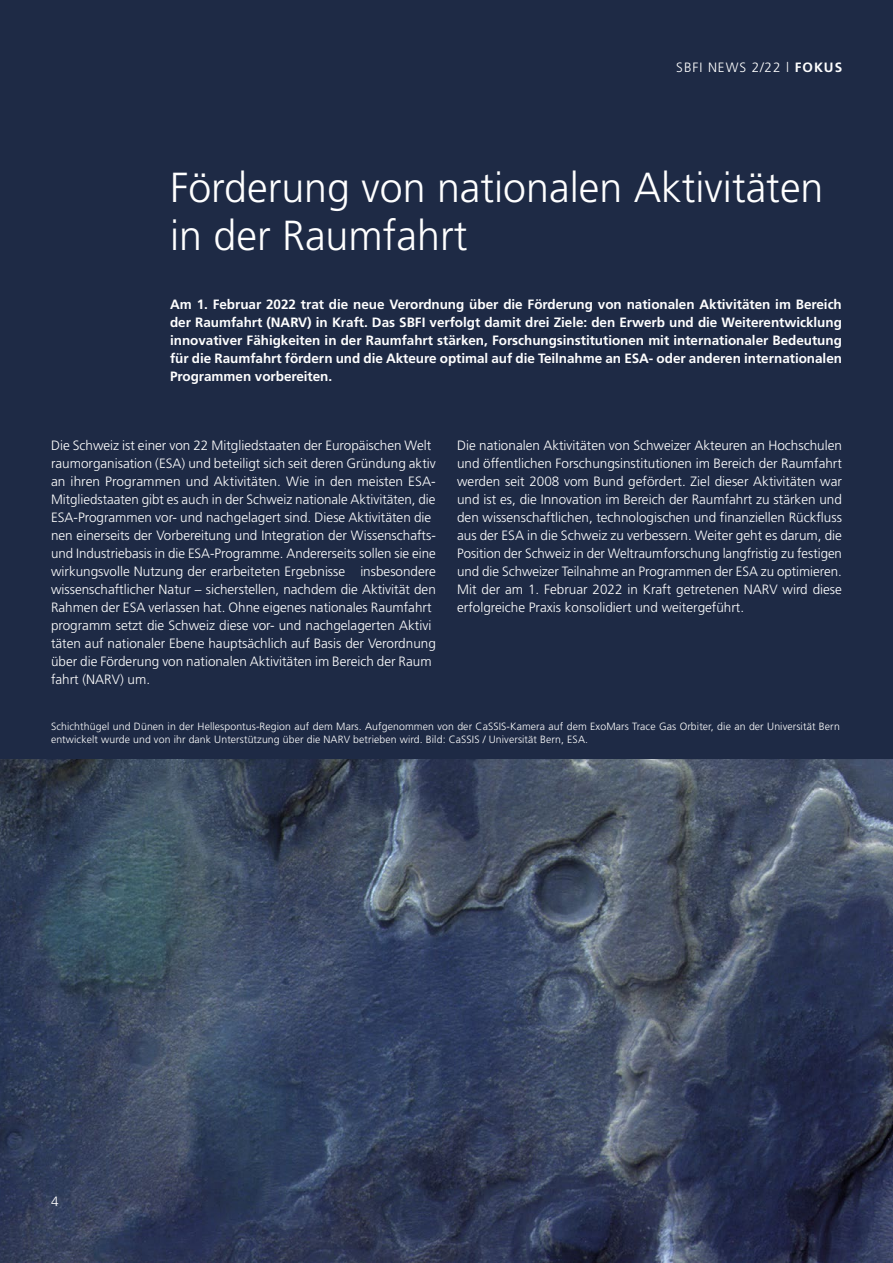
<style>
.page{position:relative;width:893px;height:1263px;background:#1e2a45}
.page>*{position:absolute;margin:0;border:0;box-sizing:border-box;transform-origin:0 0}
.t1{font:300 42px/48px "Frutiger LT Std";color:#fff}
.t2{font:300 13.5px/18px "Frutiger LT Std";color:#fff}
.t3{font:700 13.5px/18px "Frutiger LT Std";letter-spacing:-.005em;color:#fff;text-align:justify}
.t4{font:300 13.5px "Frutiger LT Std";letter-spacing:.07em;color:#fff}
.t5{font:300 10.5px/13.5px "Frutiger LT Std";letter-spacing:.01em;color:#fff}
.s1{font-weight:700}
</style>
<div class="page">
<img style="left:0;top:759px;width:893px;height:504px">
<p class="t4" style="left:676px;top:60px;width:167px">SBFI NEWS 2/22 l <span class="s1">FOKUS</span></p>
<h1 class="t1" style="left:170px;top:164px;width:655px">Förderung von nationalen Aktivitäten in der Raumfahrt</h1>
<p class="t3" style="left:170px;top:296px;width:673px">Am 1. Februar 2022 trat die neue Verordnung über die Förderung von nationalen Aktivitäten im Bereich der Raumfahrt (NARV) in Kraft. Das SBFI verfolgt damit drei Ziele: den Erwerb und die Weiterentwicklung innovativer Fähigkeiten in der Raumfahrt stärken, Forschungsinstitutionen mit internationaler Bedeutung für die Raumfahrt fördern und die Akteure optimal auf die Teilnahme an ESA- oder anderen internationalen Programmen vorbereiten.</p>
<p class="t2" style="left:51px;top:437px;width:386px">Die Schweiz ist einer von 22 Mitgliedstaaten der Europäischen Welt raumorganisation (ESA) und beteiligt sich seit deren Gründung aktiv an ihren Programmen und Aktivitäten. Wie in den meisten ESA-Mitgliedstaaten gibt es auch in der Schweiz nationale Aktivitäten, die ESA-Programmen vor- und nachgelagert sind. Diese Aktivitäten die nen einerseits der Vorbereitung und Integration der Wissenschafts&shy;und Industriebasis in die ESA-Programme. Andererseits sollen sie eine wirkungsvolle Nutzung der erarbeiteten Ergebnisse insbesondere wissenschaftlicher Natur – sicherstellen, nachdem die Aktivität den Rahmen der ESA verlassen hat. Ohne eigenes nationales Raumfahrt programm setzt die Schweiz diese vor- und nachgelagerten Aktivi täten auf nationaler Ebene hauptsächlich auf Basis der Verordnung über die Förderung von nationalen Aktivitäten im Bereich der Raum fahrt (NARV) um.</p>
<p class="t2" style="left:457px;top:437px;width:386px;text-align:justify">Die nationalen Aktivitäten von Schweizer Akteuren an Hochschulen und öffentlichen Forschungsinstitutionen im Bereich der Raumfahrt werden seit 2008 vom Bund gefördert. Ziel dieser Aktivitäten war und ist es, die Innovation im Bereich der Raumfahrt zu stärken und den wissenschaftlichen, technologischen und finanziellen Rückfluss aus der ESA in die Schweiz zu verbessern. Weiter geht es darum, die Position der Schweiz in der Weltraumforschung langfristig zu festigen und die Schweizer Teilnahme an Programmen der ESA zu optimieren.<br>Mit der am 1. Februar 2022 in Kraft getretenen NARV wird diese erfolgreiche Praxis konsolidiert und weitergeführt.</p>
<p class="t5" style="left:51px;top:719px;width:790px">Schichthügel und Dünen in der Hellespontus-Region auf dem Mars. Aufgenommen von der CaSSIS-Kamera auf dem ExoMars Trace Gas Orbiter, die an der Universität Bern entwickelt wurde und von ihr dank Unterstützung über die NARV betrieben wird. Bild: CaSSIS / Universität Bern, ESA.</p>
<p class="t2" style="left:51px;top:1193px;width:9px">4</p>
</div>
